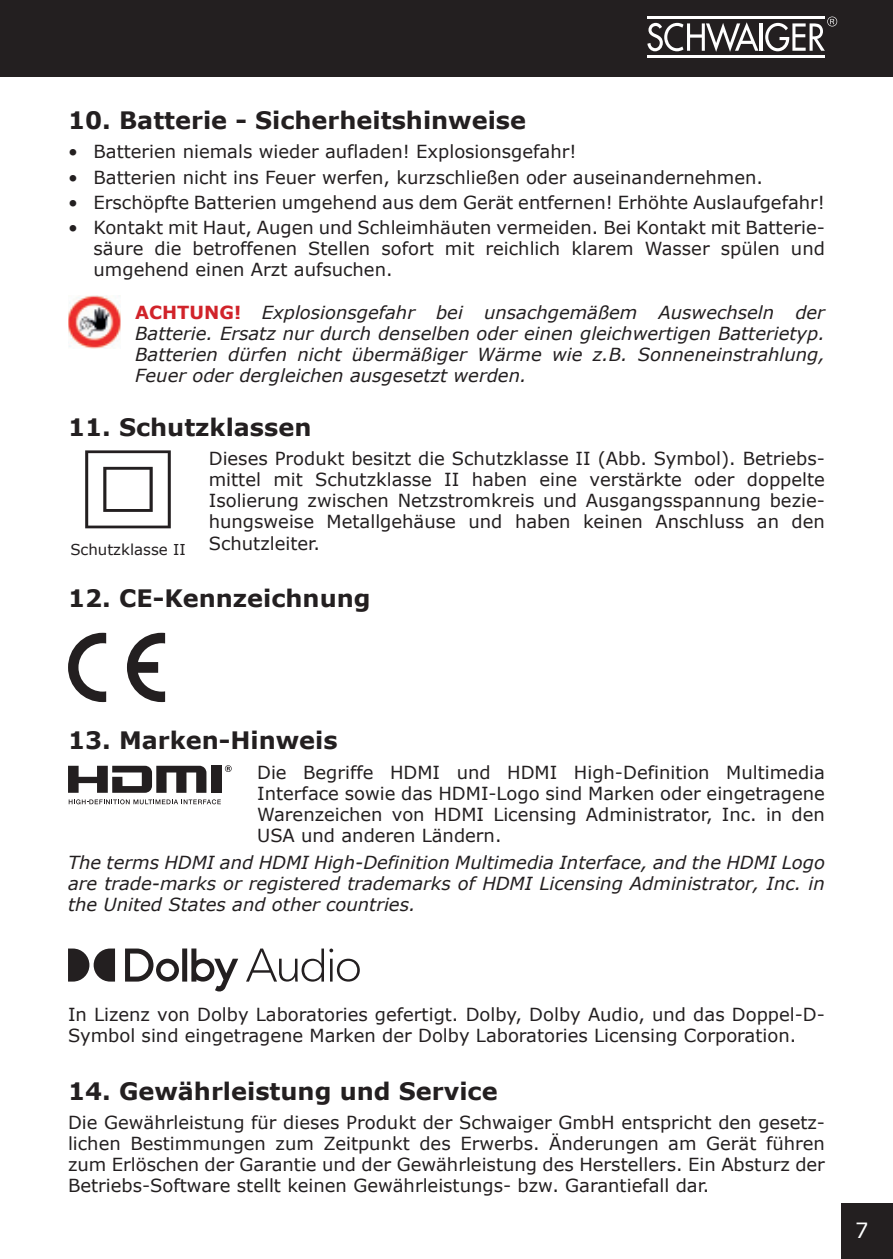
<style>
.page{position:relative;width:893px;height:1259px;background:#fff}
.page>*{position:absolute;margin:0;border:0;box-sizing:border-box;transform-origin:0 0}
.t1{font:700 24px "Verdana";color:#231f20}
.t2{font:21px "Verdana";color:#fff}
.t3{font:18px/21px "Verdana";color:#231f20;text-align:justify}
.t4{font:italic 18px/21px "Verdana";color:#231f20;text-align:justify}
.t5{font:15px "Verdana";color:#231f20}
.s1{font-weight:700;font-style:normal;color:#d1232a}
</style>
<div class="page">
<div style="left:0;top:0;width:893px;height:77px;background:#231f20"></div>
<div style="left:841px;top:1203px;width:52px;height:56px;background:#231f20"></div>
<hr style="left:759px;top:23px;width:3px;height:28px;background:#fff">
<hr style="left:647px;top:17px;width:178px;height:2px;background:#fff">
<hr style="left:647px;top:55px;width:178px;height:3px;background:#fff">
<svg style="left:647px;top:22px;width:111px;height:30px"></svg>
<svg style="left:765px;top:17px;width:72px;height:34px"></svg>
<img style="left:68px;top:296px;width:53px;height:52px">
<svg style="left:68px;top:766px;width:138px;height:27px"></svg>
<div style="left:211px;top:766px;width:10px;height:27px;background:#231f20"></div>
<svg style="left:69px;top:799px;width:152px;height:5px"></svg>
<svg style="left:225px;top:765px;width:7px;height:7px"></svg>
<svg style="left:68px;top:948px;width:292px;height:43px"></svg>
<svg style="left:127px;top:633px;width:38px;height:69px"></svg>
<svg style="left:68px;top:633px;width:38px;height:69px"></svg>
<svg style="left:85px;top:450px;width:86px;height:78px"></svg>
<h1 class="t1" style="left:68px;top:105px;width:460px">10. Batterie - Sicherheitshinweise</h1>
<p class="t3" style="left:68px;top:142px;width:510px">• Batterien niemals wieder aufladen! Explosionsgefahr!</p>
<p class="t3" style="left:68px;top:167px;width:697px">• Batterien nicht ins Feuer werfen, kurzschließen oder auseinandernehmen.</p>
<p class="t3" style="left:68px;top:192px;width:758px">• Erschöpfte Batterien umgehend aus dem Gerät entfernen! Erhöhte Auslaufgefahr!</p>
<p class="t3" style="left:94px;top:217px;width:733px;text-indent:-26px">• Kontakt mit Haut, Augen und Schleimhäuten vermeiden. Bei Kontakt mit Batterie&shy;säure die betroffenen Stellen sofort mit reichlich klarem Wasser spülen und umgehend einen Arzt aufsuchen.</p>
<p class="t4" style="left:135px;top:302px;width:691px"><span class="s1">ACHTUNG!</span> Explosionsgefahr bei unsachgemäßem Auswechseln der Batterie. Ersatz nur durch denselben oder einen gleichwertigen Batterietyp.<br>Batterien dürfen nicht übermäßiger Wärme wie z.B. Sonneneinstrahlung, Feuer oder dergleichen ausgesetzt werden.</p>
<h1 class="t1" style="left:68px;top:411px;width:245px">11. Schutzklassen</h1>
<p class="t3" style="left:209px;top:449px;width:618px">Dieses Produkt besitzt die Schutzklasse II (Abb. Symbol). Betriebs&shy;mittel mit Schutzklasse II haben eine verstärkte oder doppelte Isolierung zwischen Netzstromkreis und Ausgangsspannung bezie&shy;hungsweise Metallgehäuse und haben keinen Anschluss an den Schutzleiter.</p>
<h1 class="t1" style="left:68px;top:583px;width:304px">12. CE-Kennzeichnung</h1>
<p class="t5" style="left:70px;top:540px;width:117px">Schutzklasse II</p>
<h1 class="t1" style="left:68px;top:725px;width:271px">13. Marken-Hinweis</h1>
<p class="t3" style="left:257px;top:762px;width:569px">Die Begriffe HDMI und HDMI High-Definition Multimedia Interface sowie das HDMI-Logo sind Marken oder eingetragene Warenzeichen von HDMI Licensing Administrator, Inc. in den USA und anderen Ländern.</p>
<p class="t4" style="left:68px;top:852px;width:758px">The terms HDMI and HDMI High-Definition Multimedia Interface, and the HDMI Logo are trade-marks or registered trademarks of HDMI Licensing Administrator, Inc. in the United States and other countries.</p>
<p class="t3" style="left:68px;top:1004px;width:758px">In Lizenz von Dolby Laboratories gefertigt. Dolby, Dolby Audio, und das Doppel-D-<br>Symbol sind eingetragene Marken der Dolby Laboratories Licensing Corporation.</p>
<h1 class="t1" style="left:68px;top:1075px;width:431px">14. Gewährleistung und Service</h1>
<p class="t3" style="left:68px;top:1112px;width:758px">Die Gewährleistung für dieses Produkt der Schwaiger GmbH entspricht den gesetz&shy;lichen Bestimmungen zum Zeitpunkt des Erwerbs. Änderungen am Gerät führen zum Erlöschen der Garantie und der Gewährleistung des Herstellers. Ein Absturz der Betriebs-Software stellt keinen Gewährleistungs- bzw. Garantiefall dar.</p>
<p class="t2" style="left:855px;top:1217px;width:15px">7</p>
</div>
